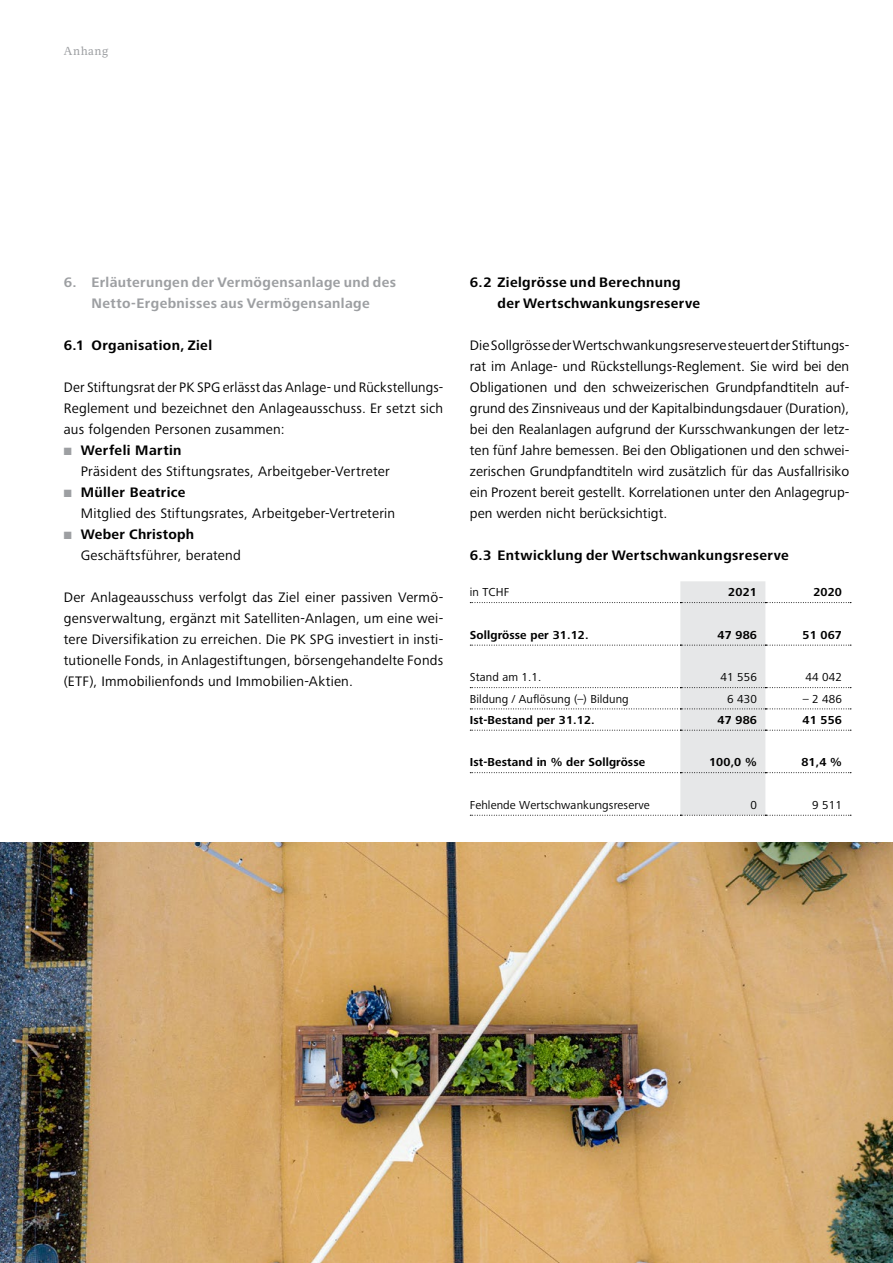
<style>
.page{position:relative;width:893px;height:1263px;background:#fff}
.page>*{position:absolute;margin:0;border:0;box-sizing:border-box;transform-origin:0 0}
.t1{font:14.25px/21px "Frutiger Next Pro";letter-spacing:.015em;color:#000;text-align:justify}
.t2{font:700 14.25px/21px "Frutiger Next Pro";letter-spacing:.025em;color:#000}
.t3{font:700 14.25px/21px "Frutiger Next Pro";letter-spacing:.025em;color:#9d9fa2;text-align:center}
.t4{font:700 12px "Frutiger Next Pro";letter-spacing:.01em;color:#000}
.t5{font:12px "Frutiger Next Pro";letter-spacing:.01em;color:#000}
.t6{font:12px "NN Rekja";letter-spacing:.045em;color:#9d9fa2}
.s1{color:#9d9fa2}
.s2{font-weight:700}
</style>
<div class="page">
<img style="left:0;top:842px;width:893px;height:421px">
<svg style="left:470px;top:581px;width:381px;height:235px"></svg>
<p class="t6" style="left:64px;top:44px;width:46px">Anhang</p>
<p class="t3" style="left:64px;top:272px;width:334px">6. Erläuterungen der Vermögensanlage und des<br>Netto-Ergebnisses aus Vermögensanlage</p>
<p class="t2" style="left:64px;top:335px;width:150px">6.1 Organisation, Ziel</p>
<p class="t1" style="left:64px;top:377px;width:381px">Der Stiftungsrat der PK SPG erlässt das Anlage- und Rückstellungs-Reglement und bezeichnet den Anlageausschuss. Er setzt sich aus folgenden Personen zusammen:</p>
<p class="t1" style="left:81px;top:440px;width:311px;text-indent:-17px"><span class="s1">■</span> <span class="s2">Werfeli Martin<br></span>Präsident des Stiftungsrates, Arbeitgeber-Vertreter</p>
<p class="t1" style="left:81px;top:482px;width:316px;text-indent:-17px"><span class="s1">■</span> <span class="s2">Müller Beatrice<br></span>Mitglied des Stiftungsrates, Arbeitgeber-Vertreterin</p>
<p class="t1" style="left:81px;top:524px;width:162px;text-indent:-17px"><span class="s1">■</span> <span class="s2">Weber Christoph<br></span>Geschäftsführer, beratend</p>
<p class="t1" style="left:64px;top:587px;width:381px">Der Anlageausschuss verfolgt das Ziel einer passiven Vermö&shy;gensverwaltung, ergänzt mit Satelliten-Anlagen, um eine wei&shy;tere Diversifikation zu erreichen. Die PK SPG investiert in insti&shy;tutionelle Fonds, in Anlagestiftungen, börsengehandelte Fonds (ETF), Immobilienfonds und Immobilien-Aktien.</p>
<p class="t2" style="left:497px;top:272px;width:204px;text-indent:-28px">6.2 Zielgrösse und Berechnung der Wertschwankungsreserve</p>
<p class="t1" style="left:470px;top:335px;width:381px">Die Sollgrösse der Wertschwankungsreserve steuert der Stiftungs&shy;rat im Anlage- und Rückstellungs-Reglement. Sie wird bei den Obligationen und den schweizerischen Grundpfandtiteln auf&shy;grund des Zinsniveaus und der Kapitalbindungsdauer (Duration), bei den Realanlagen aufgrund der Kursschwankungen der letz&shy;ten fünf Jahre bemessen. Bei den Obligationen und den schwei&shy;zerischen Grundpfandtiteln wird zusätzlich für das Ausfallrisiko ein Prozent bereit gestellt. Korrelationen unter den Anlagegrup&shy;pen werden nicht berücksichtigt.</p>
<p class="t2" style="left:470px;top:545px;width:320px">6.3 Entwicklung der Wertschwankungsreserve</p>
<p class="t5" style="left:470px;top:585px;width:41px">in TCHF</p>
<p class="t4" style="left:728px;top:585px;width:30px">2021</p>
<p class="t4" style="left:813px;top:585px;width:30px">2020</p>
<p class="t4" style="left:470px;top:628px;width:120px">Sollgrösse per 31.12.</p>
<p class="t4" style="left:717px;top:628px;width:41px">47 986</p>
<p class="t4" style="left:802px;top:628px;width:41px">51 067</p>
<p class="t5" style="left:470px;top:670px;width:73px">Stand am 1.1.</p>
<p class="t5" style="left:720px;top:670px;width:38px">41 556</p>
<p class="t5" style="left:806px;top:670px;width:38px">44 042</p>
<p class="t5" style="left:470px;top:692px;width:160px">Bildung / Auflösung (–) Bildung</p>
<p class="t5" style="left:727px;top:692px;width:31px">6 430</p>
<p class="t5" style="left:803px;top:692px;width:41px">– 2 486</p>
<p class="t4" style="left:470px;top:713px;width:126px">Ist-Bestand per 31.12.</p>
<p class="t4" style="left:717px;top:713px;width:41px">47 986</p>
<p class="t4" style="left:802px;top:713px;width:41px">41 556</p>
<p class="t4" style="left:470px;top:756px;width:177px">Ist-Bestand in % der Sollgrösse</p>
<p class="t4" style="left:709px;top:756px;width:49px">100,0 %</p>
<p class="t4" style="left:801px;top:756px;width:42px">81,4 %</p>
<p class="t5" style="left:470px;top:798px;width:181px">Fehlende Wertschwankungsreserve</p>
<p class="t5" style="left:750px;top:798px;width:8px">0</p>
<p class="t5" style="left:812px;top:798px;width:31px">9 511</p>
</div>
